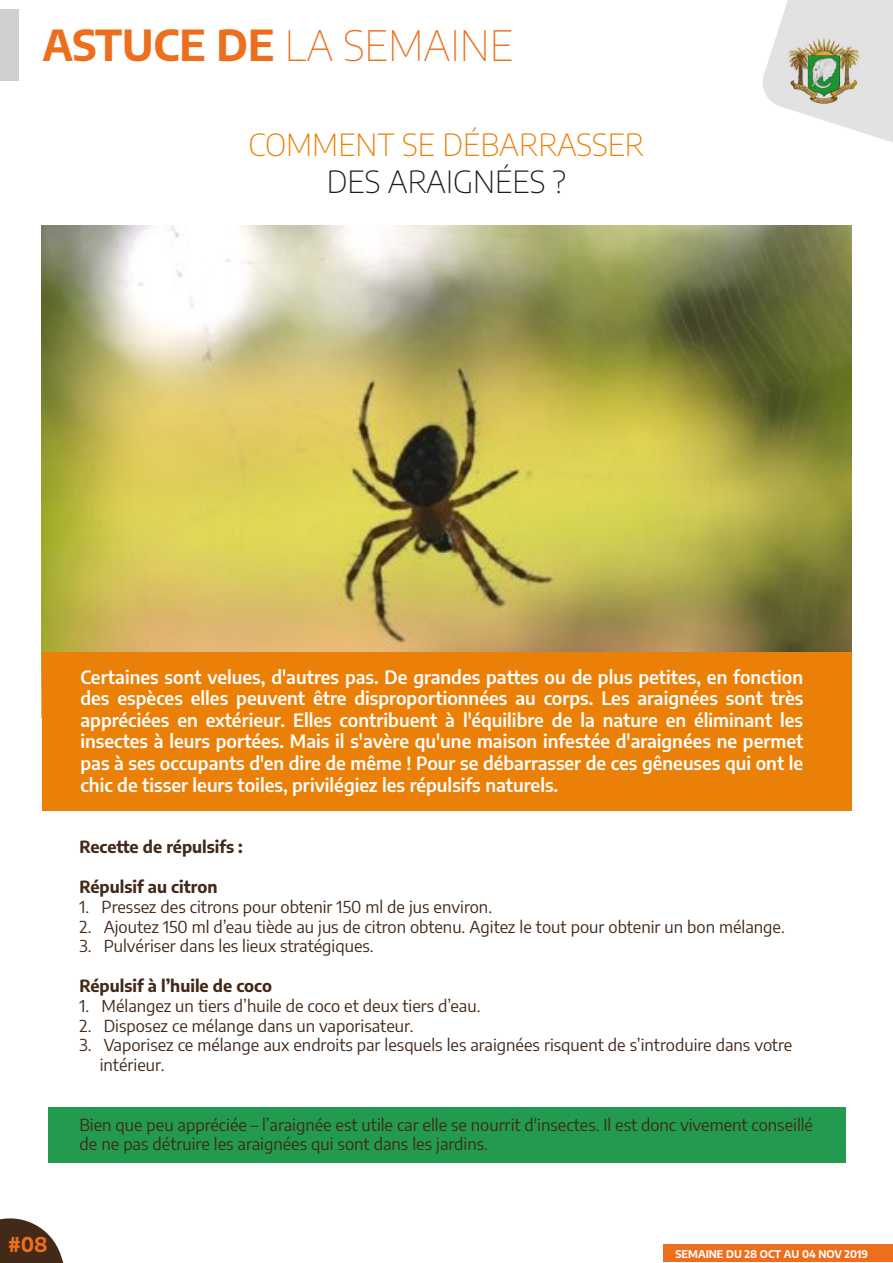
<style>
.page{position:relative;width:893px;height:1263px;background:#fff}
.page>*{position:absolute;margin:0;border:0;box-sizing:border-box;transform-origin:0 0}
.t1{font:100 42px "Encode Sans";color:#ed6e1c}
.t2{font:200 30.6px "Encode Sans";color:#eb8009}
.t3{font:200 30.6px "Encode Sans";color:#1d1d1b}
.t4{font:700 20.1px "Encode Sans";color:#ed6e1c}
.t5{font:600 18px/21.6px "Encode Sans";color:#fff;text-align:justify}
.t6{font:16.5px/19.8px "Encode Sans";color:#422918}
.t7{font:700 16.5px "Encode Sans";color:#422918}
.t8{font:700 10.5px "Encode Sans";color:#fff}
.s1{font-weight:700}
</style>
<div class="page">
<img style="left:42px;top:226px;width:809px;height:427px">
<svg style="left:762px;top:0;width:131px;height:143px"></svg>
<img style="left:784px;top:34px;width:81px;height:74px">
<div style="left:664px;top:1244px;width:229px;height:18px;background:#ed6e1c"></div>
<svg style="left:0;top:1218px;width:64px;height:45px"></svg>
<div style="left:0;top:9px;width:18px;height:71px;background:#cfcfcf"></div>
<div style="left:42px;top:653px;width:809px;height:158px;background:#eb8009"></div>
<div style="left:48px;top:1107px;width:797px;height:55px;background:#229b50"></div>
<h1 class="t1" style="left:43px;top:17px;width:472px"><span class="s1">ASTUCE DE</span> LA SEMAINE</h1>
<h2 class="t2" style="left:248px;top:124px;width:398px">COMMENT SE DÉBARRASSER</h2>
<h2 class="t3" style="left:327px;top:161px;width:240px">DES ARAIGNÉES ?</h2>
<p class="t5" style="left:80px;top:665px;width:724px">Certaines sont velues, d'autres pas. De grandes pattes ou de plus petites, en fonction des espèces elles peuvent être disproportionnées au corps. Les araignées sont très appréciées en extérieur. Elles contribuent à l'équilibre de la nature en éliminant les insectes à leurs portées. Mais il s'avère qu'une maison infestée d'araignées ne permet pas à ses occupants d'en dire de même ! Pour se débarrasser de ces gêneuses qui ont le chic de tisser leurs toiles, privilégiez les répulsifs naturels.</p>
<p class="t7" style="left:80px;top:835px;width:165px">Recette de répulsifs :</p>
<p class="t7" style="left:80px;top:874px;width:139px">Répulsif au citron</p>
<p class="t6" style="left:80px;top:896px;width:414px">1. Pressez des citrons pour obtenir 150 ml de jus environ.</p>
<p class="t6" style="left:80px;top:916px;width:707px">2. Ajoutez 150 ml d’eau tiède au jus de citron obtenu. Agitez le tout pour obtenir un bon mélange.</p>
<p class="t6" style="left:80px;top:935px;width:296px">3. Pulvériser dans les lieux stratégiques.</p>
<p class="t7" style="left:80px;top:973px;width:194px">Répulsif à l’huile de coco</p>
<p class="t6" style="left:80px;top:995px;width:402px">1. Mélangez un tiers d’huile de coco et deux tiers d’eau.</p>
<p class="t6" style="left:80px;top:1015px;width:335px">2. Disposez ce mélange dans un vaporisateur.</p>
<p class="t6" style="left:100px;top:1034px;width:694px;text-indent:-20px">3. Vaporisez ce mélange aux endroits par lesquels les araignées risquent de s’introduire dans votre intérieur.</p>
<p class="t4" style="left:8px;top:1230px;width:41px">#08</p>
<p class="t6" style="left:80px;top:1114px;width:735px">Bien que peu appréciée – l’araignée est utile car elle se nourrit d'insectes. Il est donc vivement conseillé de ne pas détruire les araignées qui sont dans les jardins.</p>
<p class="t8" style="left:676px;top:1246px;width:194px">SEMAINE DU 28 OCT AU 04 NOV 2019</p>
</div>
